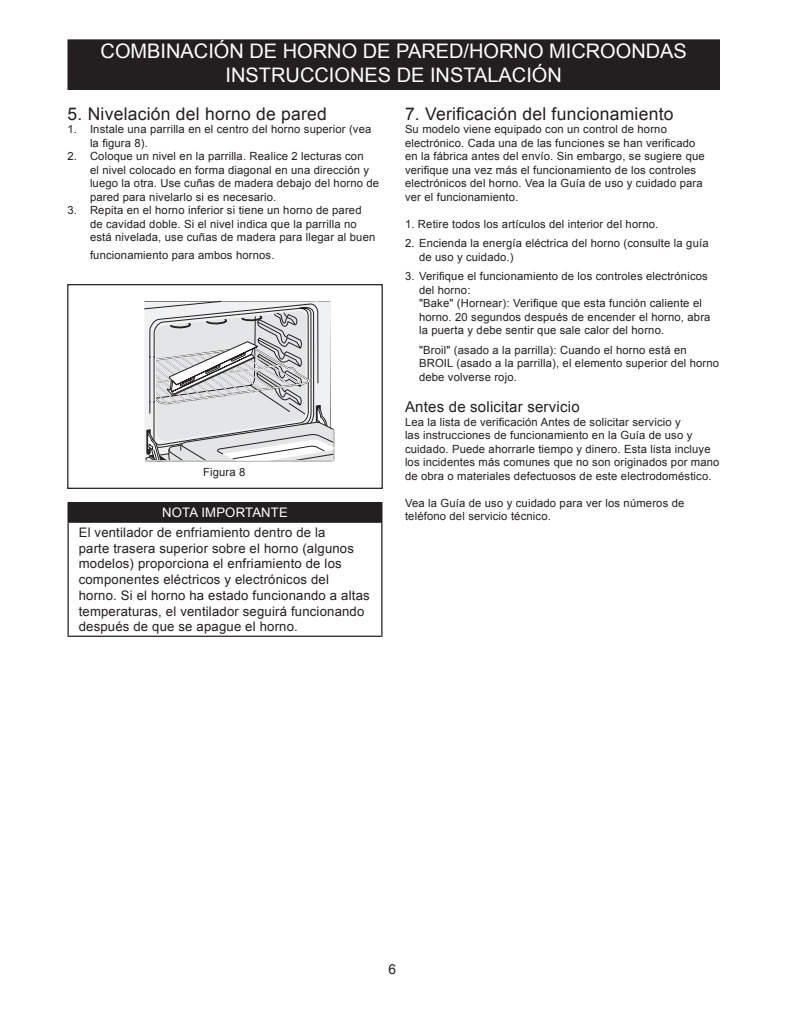
<style>
.page{position:relative;width:810px;height:1035px;background:#fff}
.page>*{position:absolute;margin:0;border:0;box-sizing:border-box;transform-origin:0 0}
.t1{font:20px/24px "Arial";color:#fff;text-align:center}
.BODYhn10{font:17.5px "Arial";letter-spacing:.015em;color:#231f20}
.BODYhn10-2{font:15px "Arial";letter-spacing:.015em;color:#231f20}
.t2{font:13.75px "Arial";color:#231f20}
.BODYhn10-3{font:13.12px/15.8px "Arial";letter-spacing:.015em;color:#231f20}
.BODYhn10-4{font:13.12px "Arial";letter-spacing:.015em;color:#fff}
.BODYhn10-5{font:11.25px/13.5px "Arial";letter-spacing:.015em;color:#231f20}
.BODYhb10{font:11.25px/13.5px "Arial";letter-spacing:.015em;color:#231f20}
</style>
<div class="page">
<div style="left:68px;top:40px;width:651px;height:49px;background:#231f20"></div>
<div style="left:68px;top:39px;width:652px;height:51px;border:1px solid #231f20"></div>
<div style="left:67px;top:284px;width:316px;height:205px;border:1px solid #231f20"></div>
<svg style="left:144px;top:301px;width:191px;height:161px"></svg>
<div style="left:68px;top:503px;width:314px;height:19px;background:#231f20"></div>
<hr style="left:68px;top:502px;width:314px;height:1px;background:#231f20">
<hr style="left:68px;top:522px;width:314px;height:1px;background:#231f20">
<hr style="left:68px;top:523px;width:1px;height:113px;background:#231f20">
<hr style="left:381px;top:523px;width:1px;height:113px;background:#231f20">
<hr style="left:68px;top:636px;width:314px;height:1px;background:#231f20">
<h1 class="t1" style="left:101px;top:40px;width:588px">COMBINACIÓN DE HORNO DE PARED/HORNO MICROONDAS<br>INSTRUCCIONES DE INSTALACIÓN</h1>
<p class="BODYhn10" style="left:405px;top:102px;width:270px">7. Verificación del funcionamiento</p>
<p class="BODYhn10-5" style="left:405px;top:123px;width:301px">Su modelo viene equipado con un control de horno electrónico. Cada una de las funciones se han verificado en la fábrica antes del envío. Sin embargo, se sugiere que verifique una vez más el funcionamiento de los controles electrónicos del horno. Vea la Guía de uso y cuidado para ver el funcionamiento.</p>
<p class="BODYhn10-5" style="left:405px;top:217px;width:255px">1. Retire todos los artículos del interior del horno.</p>
<p class="BODYhn10-5" style="left:419px;top:237px;width:291px;text-indent:-14px">2. Encienda la energía eléctrica del horno (consulte la guía de uso y cuidado.)</p>
<p class="BODYhn10-5" style="left:419px;top:270px;width:290px;text-indent:-14px">3. Verifique el funcionamiento de los controles electrónicos del horno:</p>
<p class="BODYhn10-5" style="left:419px;top:297px;width:293px">"Bake" (Hornear): Verifique que esta función caliente el horno. 20 segundos después de encender el horno, abra la puerta y debe sentir que sale calor del horno.</p>
<p class="BODYhn10-5" style="left:419px;top:343px;width:302px">"Broil" (asado a la parrilla): Cuando el horno está en<br>BROIL (asado a la parrilla), el elemento superior del horno debe volverse rojo.</p>
<p class="BODYhn10-2" style="left:405px;top:397px;width:176px">Antes de solicitar servicio</p>
<p class="BODYhn10-5" style="left:405px;top:415px;width:316px">Lea la lista de verificación Antes de solicitar servicio y<br>las instrucciones de funcionamiento en la Guía de uso y cuidado. Puede ahorrarle tiempo y dinero. Esta lista incluye los incidentes más comunes que no son originados por mano de obra o materiales defectuosos de este electrodoméstico.</p>
<p class="BODYhb10" style="left:405px;top:496px;width:281px">Vea la Guía de uso y cuidado para ver los números de teléfono del servicio técnico.</p>
<p class="BODYhn10" style="left:68px;top:102px;width:261px">5. Nivelación del horno de pared</p>
<p class="BODYhn10-5" style="left:90px;top:123px;width:283px;text-indent:-22px">1. Instale una parrilla en el centro del horno superior (vea la figura 8).</p>
<p class="BODYhn10-5" style="left:90px;top:150px;width:291px;text-indent:-22px">2. Coloque un nivel en la parrilla. Realice 2 lecturas con<br>el nivel colocado en forma diagonal en una dirección y luego la otra. Use cuñas de madera debajo del horno de pared para nivelarlo si es necesario.</p>
<p class="BODYhn10-5" style="left:90px;top:204px;width:287px;text-indent:-22px">3. Repita en el horno inferior si tiene un horno de pared de cavidad doble. Si el nivel indica que la parrilla no está nivelada, use cuñas de madera para llegar al buen</p>
<p class="BODYhn10-5" style="left:90px;top:249px;width:186px">funcionamiento para ambos hornos.</p>
<p class="BODYhn10-5" style="left:203px;top:465px;width:44px">Figura 8</p>
<p class="BODYhn10-4" style="left:162px;top:504px;width:127px">NOTA IMPORTANTE</p>
<p class="BODYhn10-3" style="left:79px;top:524px;width:292px">El ventilador de enfriamiento dentro de la<br>parte trasera superior sobre el horno (algunos modelos) proporciona el enfriamiento de los componentes eléctricos y electrónicos del horno. Si el horno ha estado funcionando a altas temperaturas, el ventilador seguirá funcionando después de que se apague el horno.</p>
<p class="t2" style="left:389px;top:960px;width:9px">6</p>
</div>
